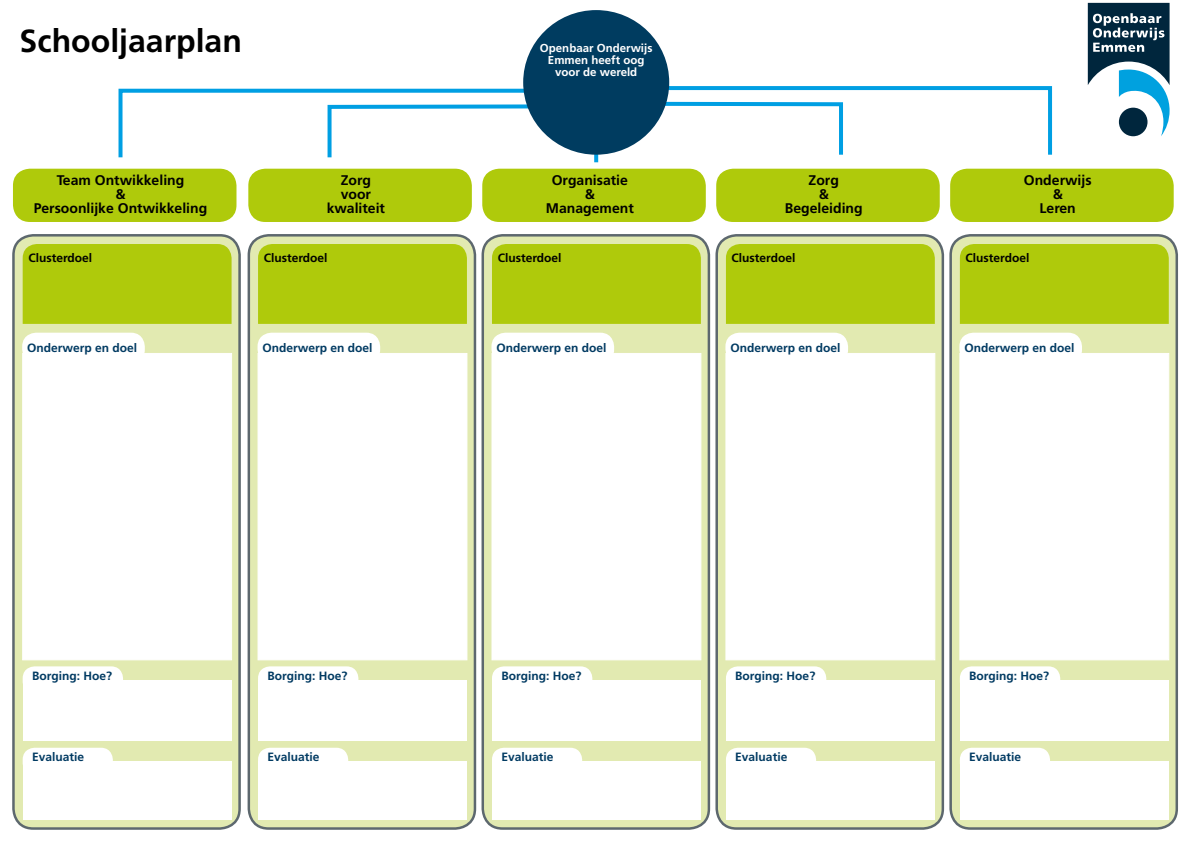
<style>
.page{position:relative;width:1191px;height:842px;background:#fff}
.page>*{position:absolute;margin:0;border:0;box-sizing:border-box;transform-origin:0 0}
.t1{font:700 32px "Frutiger LT Std";color:#000}
.t2{font:700 14px/14px "Frutiger LT Std";color:#000;text-align:center}
.t3{font:700 12px "Frutiger LT Std";color:#003a62}
.t4{font:700 12px "Frutiger LT Std";color:#000}
.t5{font:700 11.5px/12px "Frutiger LT Std";color:#fff;text-align:center}
</style>
<div class="page">
<svg style="left:1088px;top:2px;width:82px;height:135px"></svg>
<svg style="left:1087px;top:3px;width:82px;height:133px"></svg>
<div style="left:1118px;top:108px;width:29px;height:28px;background:#00263d;border-radius:50%"></div>
<div style="left:13px;top:235px;width:227px;height:593px;background:#e2eab1;border-radius:20px"></div>
<div style="left:12px;top:234px;width:229px;height:596px;border:2px solid #5d686e;border-radius:20px"></div>
<div style="left:22px;top:353px;width:210px;height:307px;background:#fff"></div>
<div style="left:23px;top:680px;width:208px;height:61px;background:#fff"></div>
<div style="left:23px;top:761px;width:208px;height:58px;background:#fff"></div>
<div style="left:23px;top:244px;width:208px;height:80px;background:#afca0b"></div>
<div style="left:22px;top:333px;width:123px;height:30px;background:#fff;border-radius:14px"></div>
<div style="left:23px;top:666px;width:100px;height:28px;background:#fff;border-radius:12px"></div>
<div style="left:23px;top:748px;width:90px;height:27px;background:#fff;border-radius:12px"></div>
<div style="left:13px;top:169px;width:223px;height:53px;background:#afca0b;border-radius:17px"></div>
<div style="left:249px;top:235px;width:226px;height:593px;background:#e2eab1;border-radius:20px"></div>
<div style="left:247px;top:234px;width:229px;height:596px;border:2px solid #5d686e;border-radius:20px"></div>
<div style="left:257px;top:353px;width:210px;height:307px;background:#fff;border:1px solid #fff"></div>
<div style="left:258px;top:680px;width:209px;height:61px;background:#fff"></div>
<div style="left:258px;top:761px;width:209px;height:58px;background:#fff"></div>
<div style="left:258px;top:244px;width:209px;height:80px;background:#afca0b"></div>
<div style="left:257px;top:333px;width:123px;height:30px;background:#fff;border-radius:14px"></div>
<div style="left:258px;top:666px;width:100px;height:28px;background:#fff;border-radius:12px"></div>
<div style="left:258px;top:748px;width:90px;height:27px;background:#fff;border-radius:12px"></div>
<div style="left:248px;top:169px;width:224px;height:53px;background:#afca0b;border-radius:17px"></div>
<div style="left:483px;top:235px;width:226px;height:593px;background:#e2eab1;border-radius:20px"></div>
<div style="left:481px;top:234px;width:229px;height:596px;border:2px solid #5d686e;border-radius:20px"></div>
<div style="left:491px;top:353px;width:210px;height:307px;background:#fff;border:1px solid #fff"></div>
<div style="left:492px;top:680px;width:209px;height:61px;background:#fff"></div>
<div style="left:492px;top:761px;width:209px;height:58px;background:#fff"></div>
<div style="left:492px;top:244px;width:209px;height:80px;background:#afca0b"></div>
<div style="left:491px;top:333px;width:123px;height:30px;background:#fff;border-radius:14px"></div>
<div style="left:492px;top:666px;width:100px;height:28px;background:#fff;border-radius:12px"></div>
<div style="left:492px;top:748px;width:90px;height:27px;background:#fff;border-radius:12px"></div>
<div style="left:482px;top:169px;width:224px;height:53px;background:#afca0b;border-radius:17px"></div>
<div style="left:716px;top:235px;width:226px;height:593px;background:#e2eab1;border-radius:20px"></div>
<div style="left:715px;top:234px;width:229px;height:596px;border:2px solid #5d686e;border-radius:20px"></div>
<div style="left:725px;top:353px;width:210px;height:307px;background:#fff;border:1px solid #fff"></div>
<div style="left:726px;top:680px;width:208px;height:61px;background:#fff"></div>
<div style="left:726px;top:761px;width:208px;height:58px;background:#fff"></div>
<div style="left:726px;top:244px;width:208px;height:80px;background:#afca0b"></div>
<div style="left:725px;top:333px;width:123px;height:30px;background:#fff;border-radius:14px"></div>
<div style="left:726px;top:666px;width:100px;height:28px;background:#fff;border-radius:12px"></div>
<div style="left:726px;top:748px;width:90px;height:27px;background:#fff;border-radius:12px"></div>
<div style="left:716px;top:169px;width:223px;height:53px;background:#afca0b;border-radius:17px"></div>
<div style="left:950px;top:235px;width:226px;height:593px;background:#e2eab1;border-radius:20px"></div>
<div style="left:949px;top:234px;width:229px;height:596px;border:2px solid #5d686e;border-radius:20px"></div>
<div style="left:959px;top:353px;width:210px;height:307px;background:#fff;border:1px solid #fff"></div>
<div style="left:960px;top:680px;width:208px;height:61px;background:#fff"></div>
<div style="left:960px;top:761px;width:208px;height:58px;background:#fff"></div>
<div style="left:960px;top:244px;width:208px;height:80px;background:#afca0b"></div>
<div style="left:959px;top:333px;width:123px;height:30px;background:#fff;border-radius:14px"></div>
<div style="left:960px;top:666px;width:100px;height:28px;background:#fff;border-radius:12px"></div>
<div style="left:960px;top:748px;width:90px;height:27px;background:#fff;border-radius:12px"></div>
<div style="left:950px;top:169px;width:223px;height:53px;background:#afca0b;border-radius:17px"></div>
<svg style="left:594px;top:155px;width:4px;height:7px"></svg>
<svg style="left:118px;top:88px;width:448px;height:70px"></svg>
<svg style="left:605px;top:84px;width:448px;height:71px"></svg>
<div style="left:523px;top:10px;width:146px;height:145px;background:#003c60;border-radius:50%"></div>
<h1 class="t1" style="left:20px;top:22px;width:224px">Schooljaarplan</h1>
<p class="t5" style="left:540px;top:42px;width:114px">Openbaar Onderwijs<br>Emmen heeft oog voor de wereld</p>
<p class="t2" style="left:34px;top:174px;width:175px">Team Ontwikkeling<br>&amp;<br>Persoonlijke Ontwikkeling</p>
<p class="t2" style="left:327px;top:174px;width:60px">Zorg voor kwaliteit</p>
<p class="t2" style="left:546px;top:174px;width:89px">Organisatie &amp;<br>Management</p>
<p class="t2" style="left:785px;top:174px;width:79px">Zorg<br>&amp;<br>Begeleiding</p>
<p class="t2" style="left:1023px;top:174px;width:69px">Onderwijs &amp;<br>Leren</p>
<p class="t4" style="left:28px;top:250px;width:65px">Clusterdoel</p>
<p class="t4" style="left:264px;top:250px;width:65px">Clusterdoel</p>
<p class="t4" style="left:497px;top:250px;width:65px">Clusterdoel</p>
<p class="t4" style="left:731px;top:250px;width:65px">Clusterdoel</p>
<p class="t4" style="left:965px;top:250px;width:65px">Clusterdoel</p>
<p class="t3" style="left:27px;top:341px;width:112px">Onderwerp en doel</p>
<p class="t3" style="left:262px;top:341px;width:112px">Onderwerp en doel</p>
<p class="t3" style="left:496px;top:341px;width:112px">Onderwerp en doel</p>
<p class="t3" style="left:730px;top:341px;width:112px">Onderwerp en doel</p>
<p class="t3" style="left:964px;top:341px;width:112px">Onderwerp en doel</p>
<p class="t3" style="left:32px;top:668px;width:82px">Borging: Hoe?</p>
<p class="t3" style="left:32px;top:750px;width:54px">Evaluatie</p>
<p class="t3" style="left:267px;top:668px;width:82px">Borging: Hoe?</p>
<p class="t3" style="left:267px;top:750px;width:54px">Evaluatie</p>
<p class="t3" style="left:501px;top:668px;width:82px">Borging: Hoe?</p>
<p class="t3" style="left:501px;top:750px;width:54px">Evaluatie</p>
<p class="t3" style="left:735px;top:668px;width:82px">Borging: Hoe?</p>
<p class="t3" style="left:735px;top:750px;width:54px">Evaluatie</p>
<p class="t3" style="left:969px;top:668px;width:82px">Borging: Hoe?</p>
<p class="t3" style="left:969px;top:750px;width:54px">Evaluatie</p>
</div>
